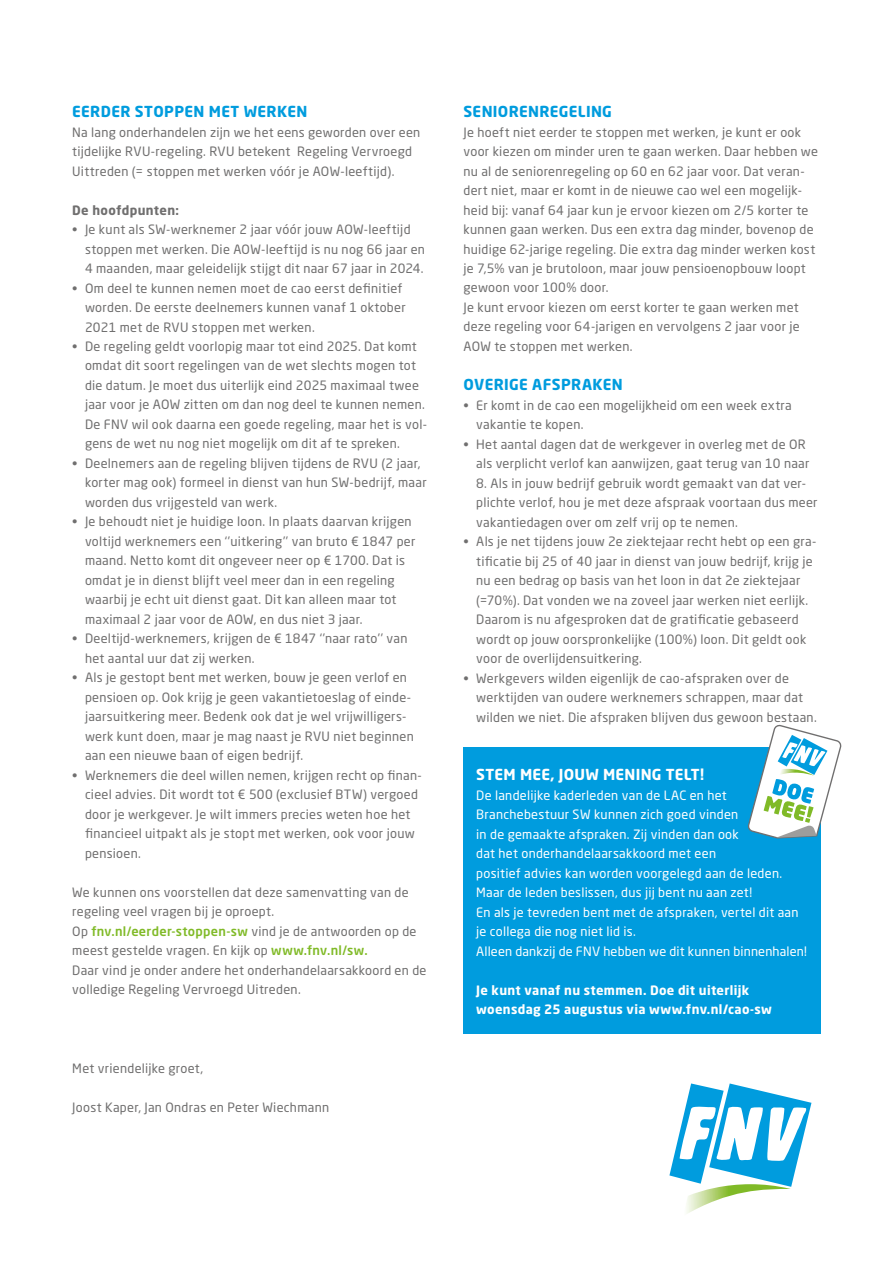
<style>
.page{position:relative;width:893px;height:1263px;background:#fff}
.page>*{position:absolute;margin:0;border:0;box-sizing:border-box;transform-origin:0 0}
.t1{font:700 15px "Neo Sans Pro";letter-spacing:.02em;color:#009cde}
.t2{font:700 15px "Neo Sans Pro";letter-spacing:.02em;color:#fff}
.t3{font:12.75px/19.5px "Neo Sans Pro";letter-spacing:.02em;color:#706f6f}
.t4{font:12.75px/19.5px "Neo Sans Pro";letter-spacing:.02em;color:#fff}
.t5{font:700 12.75px/19.5px "Neo Sans Pro";letter-spacing:.025em;color:#fff}
.t6{font:700 12.75px "Neo Sans Pro";letter-spacing:.025em;color:#706f6f}
.s1{font-weight:500;color:#80ba27}
</style>
<div class="page">
<div style="left:463px;top:747px;width:358px;height:287px;background:#009cde"></div>
<svg style="left:669px;top:1083px;width:143px;height:131px"></svg>
<svg style="left:747px;top:724px;width:95px;height:115px"></svg>
<p class="t1" style="left:72px;top:102px;width:236px">EERDER STOPPEN MET WERKEN</p>
<p class="t3" style="left:72px;top:122px;width:350px">Na lang onderhandelen zijn we het eens geworden over een tijdelijke RVU-regeling. RVU betekent Regeling Vervroegd<br>Uittreden (= stoppen met werken vóór je AOW-leeftijd).</p>
<p class="t6" style="left:72px;top:202px;width:108px">De hoofdpunten:</p>
<p class="t3" style="left:85px;top:219px;width:342px;text-indent:-13px">• Je kunt als SW-werknemer 2 jaar vóór jouw AOW-leeftijd stoppen met werken. Die AOW-leeftijd is nu nog 66 jaar en<br>4 maanden, maar geleidelijk stijgt dit naar 67 jaar in 2024.</p>
<p class="t3" style="left:85px;top:278px;width:322px;text-indent:-13px">• Om deel te kunnen nemen moet de cao eerst definitief worden. De eerste deelnemers kunnen vanaf 1 oktober<br>2021 met de RVU stoppen met werken.</p>
<p class="t3" style="left:85px;top:336px;width:344px;text-indent:-13px">• De regeling geldt voorlopig maar tot eind 2025. Dat komt omdat dit soort regelingen van de wet slechts mogen tot die datum. Je moet dus uiterlijk eind 2025 maximaal twee jaar voor je AOW zitten om dan nog deel te kunnen nemen.<br>De FNV wil ook daarna een goede regeling, maar het is vol&shy;gens de wet nu nog niet mogelijk om dit af te spreken.</p>
<p class="t3" style="left:85px;top:453px;width:343px;text-indent:-13px">• Deelnemers aan de regeling blijven tijdens de RVU (2 jaar, korter mag ook) formeel in dienst van hun SW-bedrijf, maar worden dus vrijgesteld van werk.</p>
<p class="t3" style="left:85px;top:512px;width:332px;text-indent:-13px">• Je behoudt niet je huidige loon. In plaats daarvan krijgen voltijd werknemers een ‘’uitkering’’ van bruto € 1847 per maand. Netto komt dit ongeveer neer op € 1700. Dat is omdat je in dienst blijft veel meer dan in een regeling waarbij je echt uit dienst gaat. Dit kan alleen maar tot maximaal 2 jaar voor de AOW, en dus niet 3 jaar.</p>
<p class="t3" style="left:85px;top:629px;width:324px;text-indent:-13px">• Deeltijd-werknemers, krijgen de € 1847 ‘’naar rato’’ van het aantal uur dat zij werken.</p>
<p class="t3" style="left:85px;top:668px;width:330px;text-indent:-13px">• Als je gestopt bent met werken, bouw je geen verlof en pensioen op. Ook krijg je geen vakantietoeslag of einde&shy;jaarsuitkering meer. Bedenk ook dat je wel vrijwilligers&shy;werk kunt doen, maar je mag naast je RVU niet beginnen aan een nieuwe baan of eigen bedrijf.</p>
<p class="t3" style="left:85px;top:765px;width:338px;text-indent:-13px">• Werknemers die deel willen nemen, krijgen recht op finan&shy;cieel advies. Dit wordt tot € 500 (exclusief BTW) vergoed door je werkgever. Je wilt immers precies weten hoe het financieel uitpakt als je stopt met werken, ook voor jouw pensioen.</p>
<p class="t3" style="left:72px;top:882px;width:356px">We kunnen ons voorstellen dat deze samenvatting van de regeling veel vragen bij je oproept.<br>Op <span class="s1">fnv.nl/eerder-stoppen-sw</span> vind je de antwoorden op de meest gestelde vragen. En kijk op <span class="s1">www.fnv.nl/sw.<br></span>Daar vind je onder andere het onderhandelaarsakkoord en de volledige Regeling Vervroegd Uitreden.</p>
<p class="t3" style="left:72px;top:1058px;width:132px">Met vriendelijke groet,</p>
<p class="t3" style="left:72px;top:1097px;width:258px">Joost Kaper, Jan Ondras en Peter Wiechmann</p>
<p class="t1" style="left:463px;top:102px;width:150px">SENIORENREGELING</p>
<p class="t3" style="left:463px;top:122px;width:356px">Je hoeft niet eerder te stoppen met werken, je kunt er ook voor kiezen om minder uren te gaan werken. Daar hebben we nu al de seniorenregeling op 60 en 62 jaar voor. Dat veran&shy;dert niet, maar er komt in de nieuwe cao wel een mogelijk&shy;heid bij: vanaf 64 jaar kun je ervoor kiezen om 2/5 korter te kunnen gaan werken. Dus een extra dag minder, bovenop de huidige 62-jarige regeling. Die extra dag minder werken kost je 7,5% van je brutoloon, maar jouw pensioenopbouw loopt gewoon voor 100% door.<br>Je kunt ervoor kiezen om eerst korter te gaan werken met deze regeling voor 64-jarigen en vervolgens 2 jaar voor je AOW te stoppen met werken.</p>
<p class="t1" style="left:463px;top:375px;width:161px">OVERIGE AFSPRAKEN</p>
<p class="t3" style="left:476px;top:395px;width:317px;text-indent:-13px">• Er komt in de cao een mogelijkheid om een week extra vakantie te kopen.</p>
<p class="t3" style="left:463px;top:434px;width:347px;text-align:right">• Het aantal dagen dat de werkgever in overleg met de OR als verplicht verlof kan aanwijzen, gaat terug van 10 naar</p>
<p class="t3" style="left:476px;top:473px;width:343px">8. Als in jouw bedrijf gebruik wordt gemaakt van dat ver&shy;plichte verlof, hou je met deze afspraak voortaan dus meer vakantiedagen over om zelf vrij op te nemen.</p>
<p class="t3" style="left:476px;top:531px;width:342px;text-indent:-13px">• Als je net tijdens jouw 2e ziektejaar recht hebt op een gra&shy;tificatie bij 25 of 40 jaar in dienst van jouw bedrijf, krijg je nu een bedrag op basis van het loon in dat 2e ziektejaar (=70%). Dat vonden we na zoveel jaar werken niet eerlijk.<br>Daarom is nu afgesproken dat de gratificatie gebaseerd wordt op jouw oorspronkelijke (100%) loon. Dit geldt ook voor de overlijdensuitkering.</p>
<p class="t3" style="left:476px;top:668px;width:342px;text-indent:-13px">• Werkgevers wilden eigenlijk de cao-afspraken over de werktijden van oudere werknemers schrappen, maar dat wilden we niet. Die afspraken blijven dus gewoon bestaan.</p>
<p class="t2" style="left:476px;top:765px;width:230px">STEM MEE, JOUW MENING TELT!</p>
<p class="t4" style="left:476px;top:785px;width:332px">De landelijke kaderleden van de LAC en het Branchebestuur SW kunnen zich goed vinden<br>in de gemaakte afspraken. Zij vinden dan ook<br>dat het onderhandelaarsakkoord met een<br>positief advies kan worden voorgelegd aan de leden.<br>Maar de leden beslissen, dus jij bent nu aan zet!<br>En als je tevreden bent met de afspraken, vertel dit aan je collega die nog niet lid is.<br>Alleen dankzij de FNV hebben we dit kunnen binnenhalen!</p>
<p class="t5" style="left:476px;top:980px;width:297px">Je kunt vanaf nu stemmen. Doe dit uiterlijk woensdag 25 augustus via www.fnv.nl/cao-sw</p>
</div>
